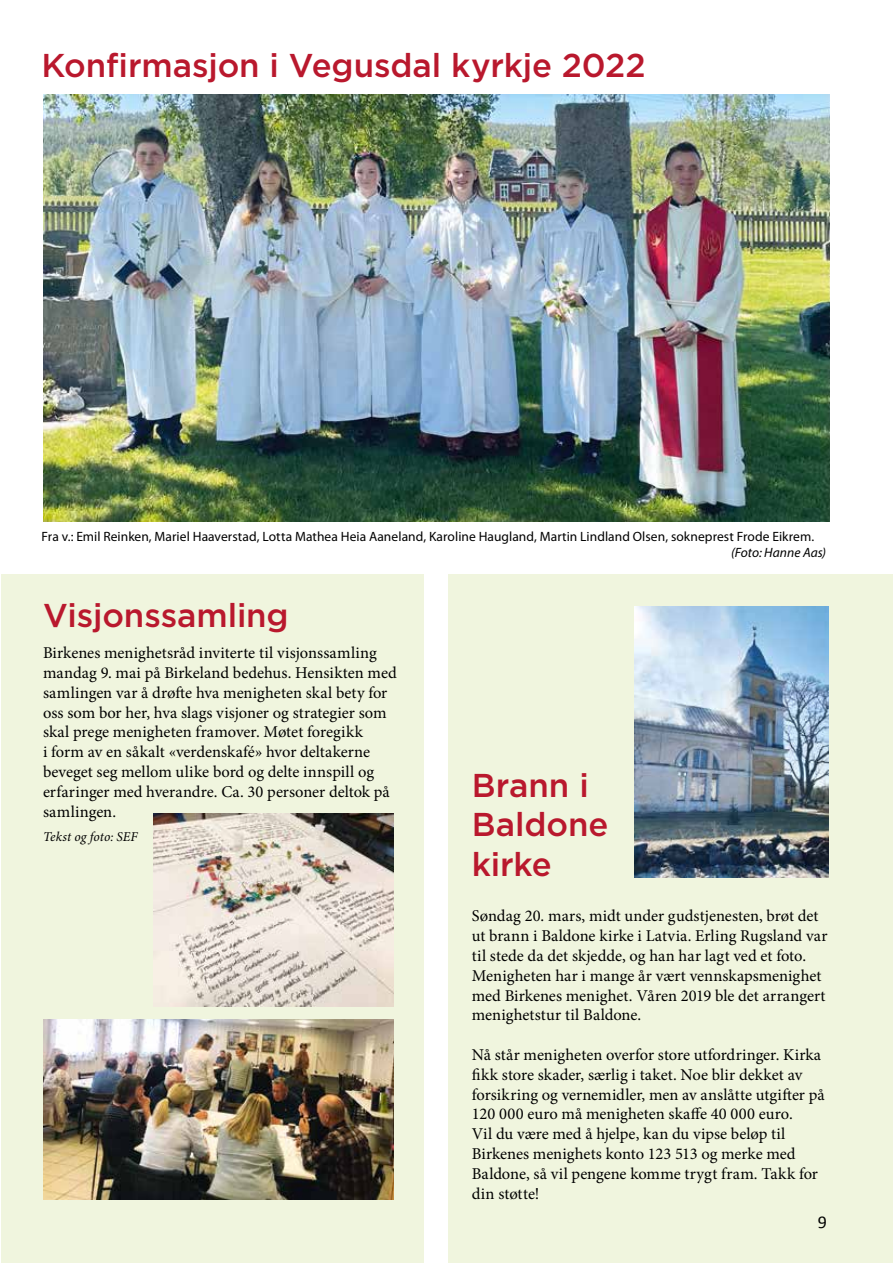
<style>
.page{position:relative;width:893px;height:1263px;background:#fff}
.page>*{position:absolute;margin:0;border:0;box-sizing:border-box;transform-origin:0 0}
.t1{font:500 33px/39.6px "Gotham";letter-spacing:-.005em;color:#b9182d}
.t2{font:18px "Calibri";color:#000}
.t3{font:16.5px/19.8px "Minion Pro";letter-spacing:-.005em;color:#000}
.t4{font:13.5px "Myriad Pro";letter-spacing:.005em;color:#000}
.t5{font:italic 13.5px "Minion Pro";letter-spacing:.005em;color:#000}
.t6{font:italic 13.5px "Myriad Pro";color:#000}
</style>
<div class="page">
<div style="left:1px;top:575px;width:422px;height:688px;background:#f0f5de"></div>
<div style="left:448px;top:575px;width:445px;height:688px;background:#f0f5de"></div>
<img style="left:43px;top:95px;width:787px;height:427px">
<img style="left:635px;top:606px;width:194px;height:271px">
<img style="left:154px;top:813px;width:239px;height:193px">
<img style="left:43px;top:1019px;width:350px;height:180px">
<h1 class="t1" style="left:42px;top:46px;width:605px">Konfirmasjon i Vegusdal kyrkje 2022</h1>
<p class="t4" style="left:42px;top:528px;width:774px">Fra v.: Emil Reinken, Mariel Haaverstad, Lotta Mathea Heia Aaneland, Karoline Haugland, Martin Lindland Olsen, sokneprest Frode Eikrem.</p>
<p class="t6" style="left:731px;top:544px;width:97px">(Foto: Hanne Aas)</p>
<h1 class="t1" style="left:43px;top:595px;width:247px">Visjonssamling</h1>
<p class="t3" style="left:43px;top:643px;width:355px">Birkenes menighetsråd inviterte til visjonssamling mandag 9. mai på Birkeland bedehus. Hensikten med samlingen var å drøfte hva menigheten skal bety for oss som bor her, hva slags visjoner og strategier som skal prege menigheten framover. Møtet foregikk<br>i form av en såkalt «verdenskafé» hvor deltakerne beveget seg mellom ulike bord og delte innspill og erfaringer med hverandre. Ca. 30 personer deltok på samlingen.</p>
<p class="t5" style="left:43px;top:827px;width:96px">Tekst og foto: SEF</p>
<h1 class="t1" style="left:472px;top:765px;width:138px">Brann i<br>Baldone kirke</h1>
<p class="t3" style="left:472px;top:906px;width:357px">Søndag 20. mars, midt under gudstjenesten, brøt det ut brann i Baldone kirke i Latvia. Erling Rugsland var til stede da det skjedde, og han har lagt ved et foto.<br>Menigheten har i mange år vært vennskapsmenighet med Birkenes menighet. Våren 2019 ble det arrangert menighetstur til Baldone.</p>
<p class="t3" style="left:472px;top:1045px;width:354px">Nå står menigheten overfor store utfordringer. Kirka fikk store skader, særlig i taket. Noe blir dekket av forsikring og vernemidler, men av anslåtte utgifter på 120 000 euro må menigheten skaffe 40 000 euro.<br>Vil du være med å hjelpe, kan du vipse beløp til Birkenes menighets konto 123 513 og merke med Baldone, så vil pengene komme trygt fram. Takk for din støtte!</p>
<p class="t2" style="left:818px;top:1210px;width:11px">9</p>
</div>
